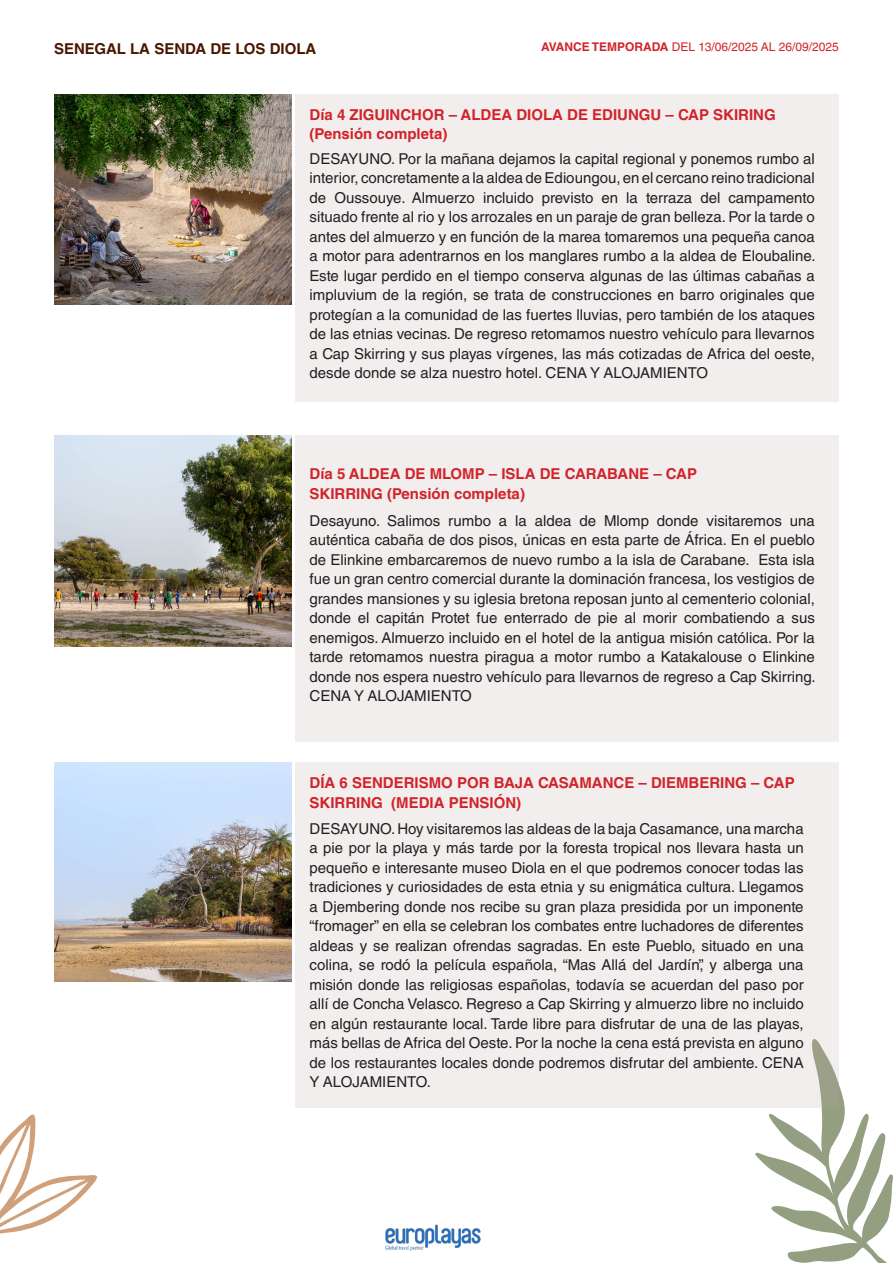
<style>
.page{position:relative;width:893px;height:1263px;background:#fff}
.page>*{position:absolute;margin:0;border:0;box-sizing:border-box;transform-origin:0 0}
.t1{font:15px/19.5px "Helvetica LT Std";color:#231f20;text-align:justify}
.t2{font:700 15px/19.5px "Helvetica LT Std";color:#d1232a}
.t3{font:700 15px "Helvetica LT Std";color:#4a1600}
.t4{font:12px "Helvetica LT Std";color:#d1232a}
.s1{font-weight:700}
</style>
<div class="page">
<img style="left:386px;top:1225px;width:94px;height:25px">
<svg style="left:755px;top:1085px;width:138px;height:178px"></svg>
<img style="left:54px;top:94px;width:238px;height:211px">
<img style="left:54px;top:436px;width:238px;height:210px">
<div style="left:296px;top:94px;width:543px;height:308px;background:#f2eeee"></div>
<div style="left:296px;top:436px;width:543px;height:306px;background:#f2eeee"></div>
<svg style="left:0;top:1114px;width:97px;height:120px"></svg>
<img style="left:54px;top:763px;width:238px;height:218px">
<div style="left:296px;top:763px;width:543px;height:345px;background:#f2eeee"></div>
<p class="t3" style="left:54px;top:40px;width:264px">SENEGAL LA SENDA DE LOS DIOLA</p>
<p class="t4" style="left:541px;top:40px;width:299px"><span class="s1">AVANCE TEMPORADA</span> DEL 13/06/2025 AL 26/09/2025</p>
<p class="t2" style="left:310px;top:105px;width:468px">Día 4 ZIGUINCHOR – ALDEA DIOLA DE EDIUNGU – CAP SKIRING (Pensión completa)</p>
<p class="t1" style="left:310px;top:148px;width:508px">DESAYUNO. Por la mañana dejamos la capital regional y ponemos rumbo al interior, concretamente a la aldea de Edioungou, en el cercano reino tradicional de Oussouye. Almuerzo incluido previsto en la terraza del campamento situado frente al rio y los arrozales en un paraje de gran belleza. Por la tarde o antes del almuerzo y en función de la marea tomaremos una pequeña canoa a motor para adentrarnos en los manglares rumbo a la aldea de Eloubaline.<br>Este lugar perdido en el tiempo conserva algunas de las últimas cabañas a impluvium de la región, se trata de construcciones en barro originales que protegían a la comunidad de las fuertes lluvias, pero también de los ataques de las etnias vecinas. De regreso retomamos nuestro vehículo para llevarnos a Cap Skirring y sus playas vírgenes, las más cotizadas de Africa del oeste, desde donde se alza nuestro hotel. CENA Y ALOJAMIENTO</p>
<p class="t2" style="left:310px;top:464px;width:389px">Día 5 ALDEA DE MLOMP – ISLA DE CARABANE – CAP<br>SKIRRING (Pensión completa)</p>
<p class="t1" style="left:310px;top:511px;width:508px">Desayuno. Salimos rumbo a la aldea de Mlomp donde visitaremos una auténtica cabaña de dos pisos, únicas en esta parte de África. En el pueblo de Elinkine embarcaremos de nuevo rumbo a la isla de Carabane. Esta isla fue un gran centro comercial durante la dominación francesa, los vestigios de grandes mansiones y su iglesia bretona reposan junto al cementerio colonial, donde el capitán Protet fue enterrado de pie al morir combatiendo a sus enemigos. Almuerzo incluido en el hotel de la antigua misión católica. Por la tarde retomamos nuestra piragua a motor rumbo a Katakalouse o Elinkine donde nos espera nuestro vehículo para llevarnos de regreso a Cap Skirring.<br>CENA Y ALOJAMIENTO</p>
<p class="t2" style="left:310px;top:773px;width:487px">DÍA 6 SENDERISMO POR BAJA CASAMANCE – DIEMBERING – CAP<br>SKIRRING (MEDIA PENSIÓN)</p>
<p class="t1" style="left:310px;top:819px;width:496px">DESAYUNO. Hoy visitaremos las aldeas de la baja Casamance, una marcha a pie por la playa y más tarde por la foresta tropical nos llevara hasta un pequeño e interesante museo Diola en el que podremos conocer todas las tradiciones y curiosidades de esta etnia y su enigmática cultura. Llegamos a Djembering donde nos recibe su gran plaza presidida por un imponente “fromager” en ella se celebran los combates entre luchadores de diferentes aldeas y se realizan ofrendas sagradas. En este Pueblo, situado en una colina, se rodó la película española, “Mas Allá del Jardín”, y alberga una misión donde las religiosas españolas, todavía se acuerdan del paso por allí de Concha Velasco. Regreso a Cap Skirring y almuerzo libre no incluido en algún restaurante local. Tarde libre para disfrutar de una de las playas, más bellas de Africa del Oeste. Por la noche la cena está prevista en alguno de los restaurantes locales donde podremos disfrutar del ambiente. CENA Y ALOJAMIENTO.</p>
</div>
